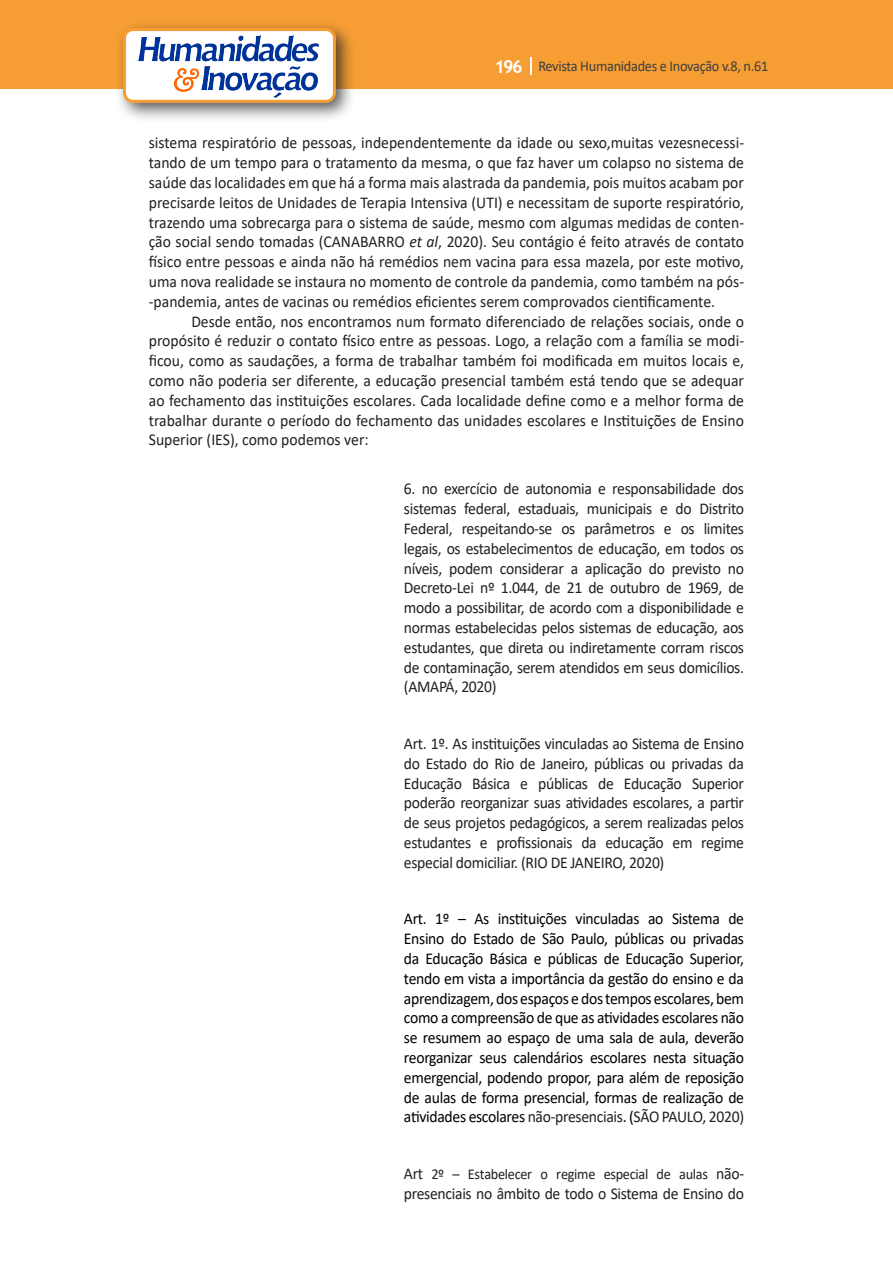
<style>
.page{position:relative;width:893px;height:1263px;background:#fff}
.page>*{position:absolute;margin:0;border:0;box-sizing:border-box;transform-origin:0 0}
.Texto{font:16.5px/19.8px "Calibri";color:#231f20;text-align:justify;scale:.95 1}
.citacao{font:16.5px/19.8px "Calibri";letter-spacing:-.02em;color:#231f20;text-align:justify;scale:.95 1}
.citacao-2{font:16.5px/19.8px "Calibri";letter-spacing:-.02em;color:#000;text-align:justify;scale:.95 1}
.citacao-3{font:15px "Calibri";letter-spacing:-.02em;color:#231f20;scale:.95 1}
.t1{font:15px "Calibri";letter-spacing:-.02em;color:#3e3e3f;scale:.95 1}
.s1{font-family:"Trebuchet MS";font-weight:700;font-size:18px;color:#fff}
.s2{font-style:italic}
.s3{color:#231f20}
.s4{font-size:16.5px}
</style>
<div class="page">
<div style="left:0;top:0;width:893px;height:88px;background:#f69e34"></div>
<svg style="left:530px;top:57px;width:2px;height:18px"></svg>
<div style="left:115px;top:20px;width:241px;height:103px;background:#231f20;opacity:.75"></div>
<div style="left:125px;top:30px;width:209px;height:71px;background:#fff;border-radius:9px"></div>
<img style="left:138px;top:35px;width:181px;height:62px">
<div style="left:123px;top:28px;width:213px;height:75px;border:3px solid #f69e34;border-radius:9px"></div>
<p class="t1" style="left:495px;top:56px;width:290px"><span class="s1">196</span> Revista Humanidades e Inovação v.8, n.61</p>
<p class="Texto" style="left:149px;top:133px;width:628px">sistema respiratório de pessoas, independentemente da idade ou sexo,muitas vezesnecessi&shy;tando de um tempo para o tratamento da mesma, o que faz haver um colapso no sistema de saúde das localidades em que há a forma mais alastrada da pandemia, pois muitos acabam por precisarde leitos de Unidades de Terapia Intensiva (UTI) e necessitam de suporte respiratório, trazendo uma sobrecarga para o sistema de saúde, mesmo com algumas medidas de conten&shy;ção social sendo tomadas (CANABARRO <span class="s2">et al</span>, 2020). Seu contágio é feito através de contato físico entre pessoas e ainda não há remédios nem vacina para essa mazela, por este motivo, uma nova realidade se instaura no momento de controle da pandemia, como também na pós--pandemia, antes de vacinas ou remédios eficientes serem comprovados cientificamente.</p>
<p class="Texto" style="left:149px;top:311px;width:628px;text-indent:43px">Desde então, nos encontramos num formato diferenciado de relações sociais, onde o propósito é reduzir o contato físico entre as pessoas. Logo, a relação com a família se modi&shy;ficou, como as saudações, a forma de trabalhar também foi modificada em muitos locais e, como não poderia ser diferente, a educação presencial também está tendo que se adequar ao fechamento das instituições escolares. Cada localidade define como e a melhor forma de trabalhar durante o período do fechamento das unidades escolares e Instituições de Ensino Superior (IES), como podemos ver:</p>
<p class="citacao" style="left:404px;top:478px;width:360px">6. no exercício de autonomia e responsabilidade dos sistemas federal, estaduais, municipais e do Distrito Federal, respeitando-se os parâmetros e os limites legais, os estabelecimentos de educação, em todos os níveis, podem considerar a aplicação do previsto no Decreto-Lei nº 1.044, de 21 de outubro de 1969, de modo a possibilitar, de acordo com a disponibilidade e normas estabelecidas pelos sistemas de educação, aos estudantes, que direta ou indiretamente corram riscos de contaminação, serem atendidos em seus domicílios. (AMAPÁ, 2020)</p>
<p class="citacao" style="left:404px;top:733px;width:360px">Art. 1º. As instituições vinculadas ao Sistema de Ensino do Estado do Rio de Janeiro, públicas ou privadas da Educação Básica e públicas de Educação Superior poderão reorganizar suas atividades escolares, a partir de seus projetos pedagógicos, a serem realizadas pelos estudantes e profissionais da educação em regime especial domiciliar. (RIO DE JANEIRO, 2020)</p>
<p class="citacao-2" style="left:404px;top:908px;width:360px">Art. 1º – As instituições vinculadas ao Sistema de Ensino do Estado de São Paulo, públicas ou privadas da Educação Básica e públicas de Educação Superior, tendo em vista a importância da gestão do ensino e da aprendizagem, dos espaços e dos tempos escolares, bem como a compreensão de que as atividades escolares não se resumem ao espaço de uma sala de aula, deverão reorganizar seus calendários escolares nesta situação emergencial, podendo propor, para além de reposição de aulas de forma presencial, formas de realização de atividades escolares <span class="s3">não-presenciais</span>. (<span class="s3">SÃO PAULO, 2020)</span></p>
<p class="citacao-3" style="left:404px;top:1163px;width:360px"><span class="s4">Art</span> 2º – Estabelecer o regime especial de aulas <span class="s4">não-</span></p>
<p class="citacao" style="left:404px;top:1183px;width:359px">presenciais no âmbito de todo o Sistema de Ensino do</p>
</div>
